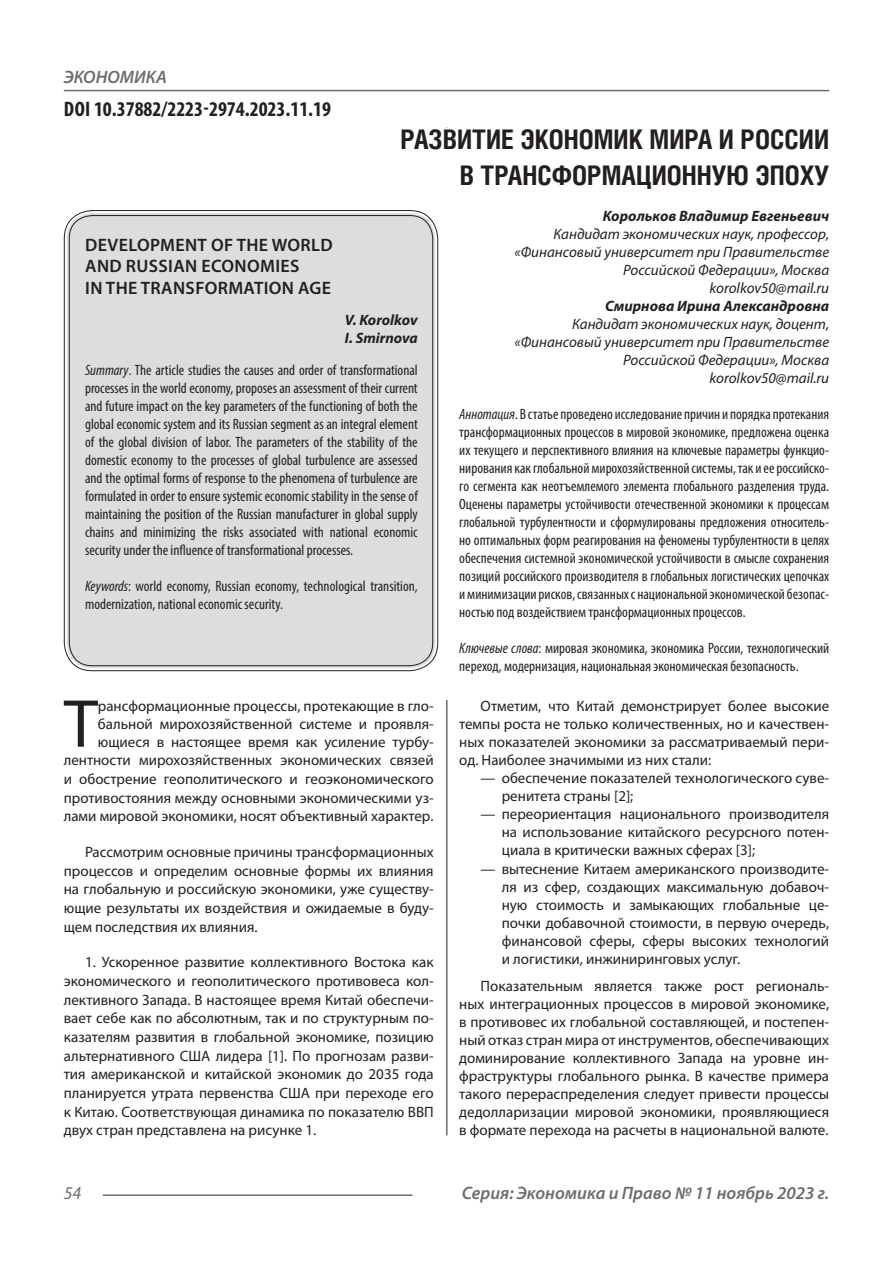
<style>
.page{position:relative;width:893px;height:1263px;background:#fff}
.page>*{position:absolute;margin:0;border:0;box-sizing:border-box;transform-origin:0 0}
.Статья_текст_первый{font:68.4px "Myriad Pro";color:#231f20}
.Статья_название{font:700 27px/36px "Helios Cond C";color:#231f20;text-align:right}
.ДОИ{font:700 condensed 21px "Myriad Pro";color:#231f20}
.Статья_название_англ{font:600 18px/21.6px "Myriad Pro";letter-spacing:.02em;color:#231f20}
.t1{font:italic 600 18px "Myriad Pro";color:#6c6d70}
.t2{font:italic 18px "Myriad Pro";color:#6c6d70}
.Статья_текст{font:15px/18.1px "Myriad Pro";color:#231f20;text-align:justify}
.Статья_аннотация_тек{font:condensed 15px/18px "Myriad Pro";color:#231f20;text-align:justify}
.Статья_аннотация_анг{font:condensed 15px/18px "Myriad Pro";color:#231f20;text-align:justify}
.Статья_текст_первый-2{font:15px/18.5px "Myriad Pro";color:#231f20;text-align:right}
.Статья_автор_инфо{font:italic 15px/18px "Myriad Pro";color:#231f20;text-align:right}
.Статья_автор_инфо-2{font:italic 700 15px "Myriad Pro";color:#231f20}
.Статья_автор_англ{font:italic 700 15px "Myriad Pro";color:#231f20}
.s1{font-style:italic}
</style>
<div class="page">
<hr style="left:446px;top:128px;width:1px;height:1007px;background:#231f20">
<hr style="left:103px;top:1194px;width:309px;height:2px;background:#6c6d70">
<hr style="left:64px;top:90px;width:765px;height:1px;background:#6c6d70">
<div style="left:67px;top:213px;width:368px;height:455px;background:#dcdddf;border-radius:26px"></div>
<p class="t1" style="left:64px;top:66px;width:105px">ЭКОНОМИКА</p>
<p class="ДОИ" style="left:64px;top:96px;width:269px">DOI 10.37882/2223-2974.2023.11.19</p>
<p class="Статья_название" style="left:401px;top:121px;width:430px">РАЗВИТИЕ ЭКОНОМИК МИРА И РОССИИ<br>В ТРАНСФОРМАЦИОННУЮ ЭПОХУ</p>
<p class="Статья_автор_инфо-2" style="left:603px;top:206px;width:228px">Корольков Владимир Евгеньевич</p>
<p class="Статья_автор_инфо" style="left:515px;top:225px;width:316px">Кандидат экономических наук, профессор, «Финансовый университет при Правительстве<br>Российской Федерации», Москва</p>
<p class="Статья_автор_инфо" style="left:710px;top:279px;width:121px">korolkov50@mail.ru</p>
<p class="Статья_автор_инфо-2" style="left:605px;top:296px;width:226px">Смирнова Ирина Александровна</p>
<p class="Статья_автор_инфо" style="left:515px;top:315px;width:316px">Кандидат экономических наук, доцент, «Финансовый университет при Правительстве<br>Российской Федерации», Москва</p>
<p class="Статья_автор_инфо" style="left:710px;top:369px;width:121px">korolkov50@mail.ru</p>
<p class="Статья_аннотация_тек" style="left:459px;top:405px;width:371px"><span class="s1">Аннотация</span>. В статье проведено исследование причин и порядка протекания трансформационных процессов в мировой экономике, предложена оценка их текущего и перспективного влияния на ключевые параметры функцио&shy;нирования как глобальной мирохозяйственной системы, так и ее российско&shy;го сегмента как неотъемлемого элемента глобального разделения труда.<br>Оценены параметры устойчивости отечественной экономики к процессам глобальной турбулентности и сформулированы предложения относитель&shy;но оптимальных форм реагирования на феномены турбулентности в целях обеспечения системной экономической устойчивости в смысле сохранения позиций российского производителя в глобальных логистических цепочках и минимизации рисков, связанных с национальной экономической безопас&shy;ностью под воздействием трансформационных процессов.</p>
<p class="Статья_аннотация_тек" style="left:459px;top:639px;width:371px"><span class="s1">Ключевые слова</span>: мировая экономика, экономика России, технологический переход, модернизация, национальная экономическая безопасность.</p>
<p class="Статья_название_англ" style="left:85px;top:233px;width:249px">DEVELOPMENT OF THE WORLD<br>AND RUSSIAN ECONOMIES<br>IN THE TRANSFORMATION AGE</p>
<p class="Статья_автор_англ" style="left:345px;top:311px;width:75px">V. Korolkov</p>
<p class="Статья_автор_англ" style="left:345px;top:329px;width:74px">I. Smirnova</p>
<p class="Статья_аннотация_анг" style="left:85px;top:361px;width:334px"><span class="s1">Summary</span>. The article studies the causes and order of transformational processes in the world economy, proposes an assessment of their current and future impact on the key parameters of the functioning of both the global economic system and its Russian segment as an integral element of the global division of labor. The parameters of the stability of the domestic economy to the processes of global turbulence are assessed and the optimal forms of response to the phenomena of turbulence are formulated in order to ensure systemic economic stability in the sense of maintaining the position of the Russian manufacturer in global supply chains and minimizing the risks associated with national economic security under the influence of transformational processes.</p>
<p class="Статья_аннотация_анг" style="left:85px;top:577px;width:334px"><span class="s1">Keywords</span>: world economy, Russian economy, technological transition, modernization, national economic security.</p>
<p class="Статья_текст_первый-2" style="left:64px;top:696px;width:371px">рансформационные процессы, протекающие в гло&shy;бальной мирохозяйственной системе и проявля&shy;ющиеся в настоящее время как усиление турбу&shy;лентности мирохозяйственных экономических связей и обострение геополитического и геоэкономического противостояния между основными экономическими уз&shy;лами мировой экономики, носят объективный характер.</p>
<p class="Статья_текст" style="left:64px;top:842px;width:371px;line-height:18.6px;text-indent:21px">Рассмотрим основные причины трансформационных процессов и определим основные формы их влияния на глобальную и российскую экономики, уже существу&shy;ющие результаты их воздействия и ожидаемые в буду&shy;щем последствия их влияния.</p>
<p class="Статья_текст" style="left:64px;top:953px;width:371px;line-height:18.6px;text-indent:21px">1. Ускоренное развитие коллективного Востока как экономического и геополитического противовеса кол&shy;лективного Запада. В настоящее время Китай обеспечи&shy;вает себе как по абсолютным, так и по структурным по&shy;казателям развития в глобальной экономике, позицию альтернативного США лидера [1]. По прогнозам разви&shy;тия американской и китайской экономик до 2035 года планируется утрата первенства США при переходе его к Китаю. Соответствующая динамика по показателю ВВП двух стран представлена на рисунке 1.</p>
<p class="Статья_текст_первый" style="left:64px;top:681px;width:36px">Т</p>
<p class="Статья_текст" style="left:459px;top:696px;width:371px;text-indent:21px">Отметим, что Китай демонстрирует более высокие темпы роста не только количественных, но и качествен&shy;ных показателей экономики за рассматриваемый пери&shy;од. Наиболее значимыми из них стали:</p>
<p class="Статья_текст" style="left:502px;top:769px;width:329px;text-indent:-21px">— обеспечение показателей технологического суве&shy;ренитета страны [2];</p>
<p class="Статья_текст" style="left:502px;top:805px;width:329px;text-indent:-21px">— переориентация национального производителя на использование китайского ресурсного потен&shy;циала в критически важных сферах [3];</p>
<p class="Статья_текст" style="left:502px;top:859px;width:329px;text-indent:-21px">— вытеснение Китаем американского производите&shy;ля из сфер, создающих максимальную добавоч&shy;ную стоимость и замыкающих глобальные це&shy;почки добавочной стоимости, в первую очередь, финансовой сферы, сферы высоких технологий и логистики, инжиниринговых услуг.</p>
<p class="Статья_текст" style="left:459px;top:976px;width:371px;text-indent:21px">Показательным является также рост региональ&shy;ных интеграционных процессов в мировой экономике, в противовес их глобальной составляющей, и постепен&shy;ный отказ стран мира от инструментов, обеспечивающих доминирование коллективного Запада на уровне ин&shy;фраструктуры глобального рынка. В качестве примера такого перераспределения следует привести процессы дедолларизации мировой экономики, проявляющиеся в формате перехода на расчеты в национальной валюте.</p>
<p class="t2" style="left:64px;top:1182px;width:19px">54</p>
<p class="t1" style="left:462px;top:1182px;width:369px">Серия: Экономика и Право № 11 ноябрь 2023 г.</p>
</div>
